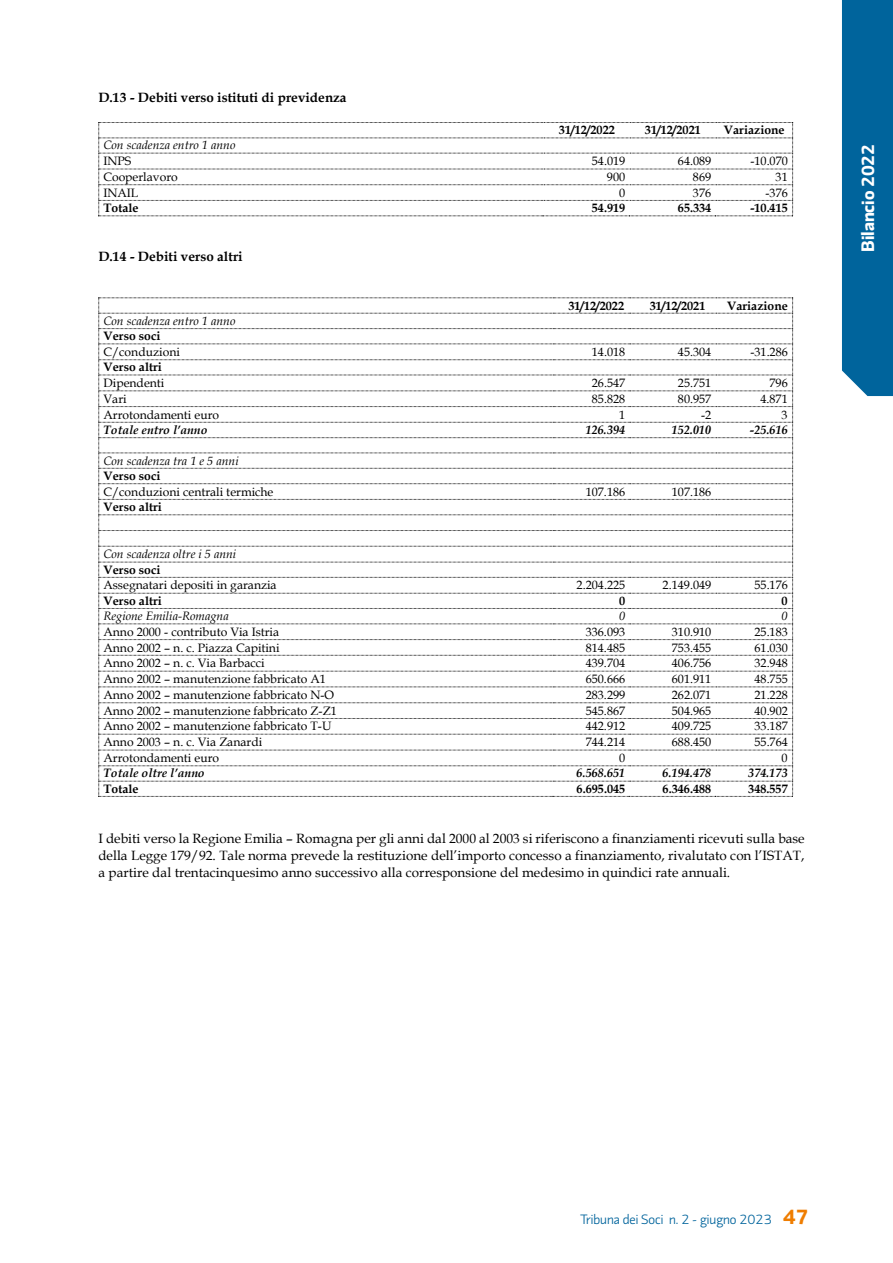
<style>
.page{position:relative;width:893px;height:1263px;background:#fff}
.page>*{position:absolute;margin:0;border:0;box-sizing:border-box;transform-origin:0 0}
.t1{font:700 18px "Divenire";color:#fff}
.t2{font:13.5px/16.8px "Book Antiqua";color:#000;text-align:justify}
.t3{font:700 13.5px "Book Antiqua";color:#000}
.t4{font:300 13.5px "Divenire";color:#00649c}
.t5{font:12.15px "Book Antiqua";color:#000}
.t6{font:700 12.15px "Book Antiqua";color:#000}
.t7{font:italic 12.15px "Book Antiqua";color:#000}
.t8{font:italic 700 12.15px "Book Antiqua";color:#000}
.s1{font-weight:700;font-size:21px;color:#ef7d00}
</style>
<div class="page">
<div style="left:842px;top:0;width:51px;height:396px;background:#00649c"></div>
<svg style="left:98px;top:122px;width:695px;height:94px"></svg>
<svg style="left:98px;top:297px;width:695px;height:500px"></svg>
<p class="t3" style="left:98px;top:88px;width:250px">D.13 - Debiti verso istituti di previdenza</p>
<p class="t6" style="left:559px;top:122px;width:57px">31/12/2022</p>
<p class="t6" style="left:645px;top:122px;width:57px">31/12/2021</p>
<p class="t6" style="left:724px;top:122px;width:62px">Variazione</p>
<p class="t7" style="left:103px;top:137px;width:133px">Con scadenza entro 1 anno</p>
<p class="t5" style="left:103px;top:153px;width:29px">INPS</p>
<p class="t5" style="left:592px;top:153px;width:35px">54.019</p>
<p class="t5" style="left:678px;top:153px;width:35px">64.089</p>
<p class="t5" style="left:750px;top:153px;width:39px">-10.070</p>
<p class="t5" style="left:103px;top:168px;width:76px">Cooperlavoro</p>
<p class="t5" style="left:607px;top:168px;width:20px">900</p>
<p class="t5" style="left:693px;top:168px;width:20px">869</p>
<p class="t5" style="left:776px;top:168px;width:14px">31</p>
<p class="t5" style="left:103px;top:184px;width:36px">INAIL</p>
<p class="t5" style="left:619px;top:184px;width:8px">0</p>
<p class="t5" style="left:693px;top:184px;width:20px">376</p>
<p class="t5" style="left:765px;top:184px;width:24px">-376</p>
<p class="t6" style="left:103px;top:200px;width:37px">Totale</p>
<p class="t6" style="left:592px;top:200px;width:35px">54.919</p>
<p class="t6" style="left:678px;top:200px;width:35px">65.334</p>
<p class="t6" style="left:750px;top:200px;width:39px">-10.415</p>
<p class="t3" style="left:98px;top:248px;width:146px">D.14 - Debiti verso altri</p>
<p class="t6" style="left:568px;top:297px;width:57px">31/12/2022</p>
<p class="t6" style="left:650px;top:297px;width:57px">31/12/2021</p>
<p class="t6" style="left:727px;top:297px;width:62px">Variazione</p>
<p class="t7" style="left:103px;top:312px;width:133px">Con scadenza entro 1 anno</p>
<p class="t6" style="left:103px;top:328px;width:58px">Verso soci</p>
<p class="t5" style="left:103px;top:343px;width:78px">C/conduzioni</p>
<p class="t5" style="left:592px;top:343px;width:35px">14.018</p>
<p class="t5" style="left:678px;top:343px;width:35px">45.304</p>
<p class="t5" style="left:750px;top:343px;width:39px">-31.286</p>
<p class="t6" style="left:103px;top:359px;width:60px">Verso altri</p>
<p class="t5" style="left:103px;top:374px;width:62px">Dipendenti</p>
<p class="t5" style="left:592px;top:374px;width:35px">26.547</p>
<p class="t5" style="left:678px;top:374px;width:35px">25.751</p>
<p class="t5" style="left:769px;top:374px;width:20px">796</p>
<p class="t5" style="left:103px;top:390px;width:25px">Vari</p>
<p class="t5" style="left:592px;top:390px;width:35px">85.828</p>
<p class="t5" style="left:678px;top:390px;width:35px">80.957</p>
<p class="t5" style="left:760px;top:390px;width:29px">4.871</p>
<p class="t5" style="left:103px;top:406px;width:117px">Arrotondamenti euro</p>
<p class="t5" style="left:619px;top:406px;width:8px">1</p>
<p class="t5" style="left:701px;top:406px;width:12px">-2</p>
<p class="t5" style="left:782px;top:406px;width:8px">3</p>
<p class="t8" style="left:103px;top:421px;width:106px">Totale entro l’anno</p>
<p class="t8" style="left:586px;top:421px;width:41px">126.394</p>
<p class="t8" style="left:672px;top:421px;width:41px">152.010</p>
<p class="t8" style="left:750px;top:421px;width:40px">-25.616</p>
<p class="t7" style="left:103px;top:452px;width:137px">Con scadenza tra 1 e 5 anni</p>
<p class="t6" style="left:103px;top:468px;width:58px">Verso soci</p>
<p class="t5" style="left:103px;top:483px;width:171px">C/conduzioni centrali termiche</p>
<p class="t5" style="left:586px;top:483px;width:41px">107.186</p>
<p class="t5" style="left:672px;top:483px;width:41px">107.186</p>
<p class="t6" style="left:103px;top:499px;width:60px">Verso altri</p>
<p class="t7" style="left:103px;top:545px;width:134px">Con scadenza oltre i 5 anni</p>
<p class="t6" style="left:103px;top:561px;width:58px">Verso soci</p>
<p class="t5" style="left:103px;top:577px;width:175px">Assegnatari depositi in garanzia</p>
<p class="t5" style="left:577px;top:577px;width:50px">2.204.225</p>
<p class="t5" style="left:663px;top:577px;width:50px">2.149.049</p>
<p class="t5" style="left:754px;top:577px;width:35px">55.176</p>
<p class="t6" style="left:103px;top:592px;width:60px">Verso altri</p>
<p class="t6" style="left:619px;top:592px;width:8px">0</p>
<p class="t6" style="left:782px;top:592px;width:8px">0</p>
<p class="t7" style="left:103px;top:607px;width:127px">Regione Emilia-Romagna</p>
<p class="t7" style="left:619px;top:607px;width:8px">0</p>
<p class="t7" style="left:782px;top:607px;width:8px">0</p>
<p class="t5" style="left:103px;top:623px;width:177px">Anno 2000 - contributo Via Istria</p>
<p class="t5" style="left:586px;top:623px;width:41px">336.093</p>
<p class="t5" style="left:672px;top:623px;width:41px">310.910</p>
<p class="t5" style="left:754px;top:623px;width:35px">25.183</p>
<p class="t5" style="left:103px;top:639px;width:178px">Anno 2002 – n. c. Piazza Capitini</p>
<p class="t5" style="left:586px;top:639px;width:41px">814.485</p>
<p class="t5" style="left:672px;top:639px;width:41px">753.455</p>
<p class="t5" style="left:754px;top:639px;width:35px">61.030</p>
<p class="t5" style="left:103px;top:655px;width:163px">Anno 2002 – n. c. Via Barbacci</p>
<p class="t5" style="left:586px;top:655px;width:41px">439.704</p>
<p class="t5" style="left:672px;top:655px;width:41px">406.756</p>
<p class="t5" style="left:754px;top:655px;width:35px">32.948</p>
<p class="t5" style="left:103px;top:670px;width:224px">Anno 2002 – manutenzione fabbricato A1</p>
<p class="t5" style="left:586px;top:670px;width:41px">650.666</p>
<p class="t5" style="left:672px;top:670px;width:41px">601.911</p>
<p class="t5" style="left:754px;top:670px;width:35px">48.755</p>
<p class="t5" style="left:103px;top:686px;width:232px">Anno 2002 – manutenzione fabbricato N-O</p>
<p class="t5" style="left:586px;top:686px;width:41px">283.299</p>
<p class="t5" style="left:672px;top:686px;width:41px">262.071</p>
<p class="t5" style="left:754px;top:686px;width:35px">21.228</p>
<p class="t5" style="left:103px;top:702px;width:235px">Anno 2002 – manutenzione fabbricato Z-Z1</p>
<p class="t5" style="left:586px;top:702px;width:41px">545.867</p>
<p class="t5" style="left:672px;top:702px;width:41px">504.965</p>
<p class="t5" style="left:754px;top:702px;width:35px">40.902</p>
<p class="t5" style="left:103px;top:718px;width:230px">Anno 2002 – manutenzione fabbricato T-U</p>
<p class="t5" style="left:586px;top:718px;width:41px">442.912</p>
<p class="t5" style="left:672px;top:718px;width:41px">409.725</p>
<p class="t5" style="left:754px;top:718px;width:35px">33.187</p>
<p class="t5" style="left:103px;top:734px;width:160px">Anno 2003 – n. c. Via Zanardi</p>
<p class="t5" style="left:586px;top:734px;width:41px">744.214</p>
<p class="t5" style="left:672px;top:734px;width:41px">688.450</p>
<p class="t5" style="left:754px;top:734px;width:35px">55.764</p>
<p class="t5" style="left:103px;top:749px;width:117px">Arrotondamenti euro</p>
<p class="t5" style="left:619px;top:749px;width:8px">0</p>
<p class="t5" style="left:782px;top:749px;width:8px">0</p>
<p class="t8" style="left:103px;top:765px;width:103px">Totale oltre l’anno</p>
<p class="t8" style="left:577px;top:765px;width:50px">6.568.651</p>
<p class="t8" style="left:663px;top:765px;width:50px">6.194.478</p>
<p class="t8" style="left:748px;top:765px;width:41px">374.173</p>
<p class="t6" style="left:103px;top:780px;width:37px">Totale</p>
<p class="t6" style="left:577px;top:780px;width:50px">6.695.045</p>
<p class="t6" style="left:663px;top:780px;width:50px">6.346.488</p>
<p class="t6" style="left:748px;top:780px;width:41px">348.557</p>
<p class="t2" style="left:98px;top:830px;width:708px">I debiti verso la Regione Emilia – Romagna per gli anni dal 2000 al 2003 si riferiscono a finanziamenti ricevuti sulla base della Legge 179/92. Tale norma prevede la restituzione dell’importo concesso a finanziamento, rivalutato con l’ISTAT, a partire dal trentacinquesimo anno successivo alla corresponsione del medesimo in quindici rate annuali.</p>
<h1 class="t1" style="left:854px;top:252px;width:109px;rotate:-90deg">Bilancio 2022</h1>
<p class="t4" style="left:580px;top:1209px;width:229px">Tribuna dei Soci n. 2 - giugno 2023 <span class="s1">47</span></p>
</div>
